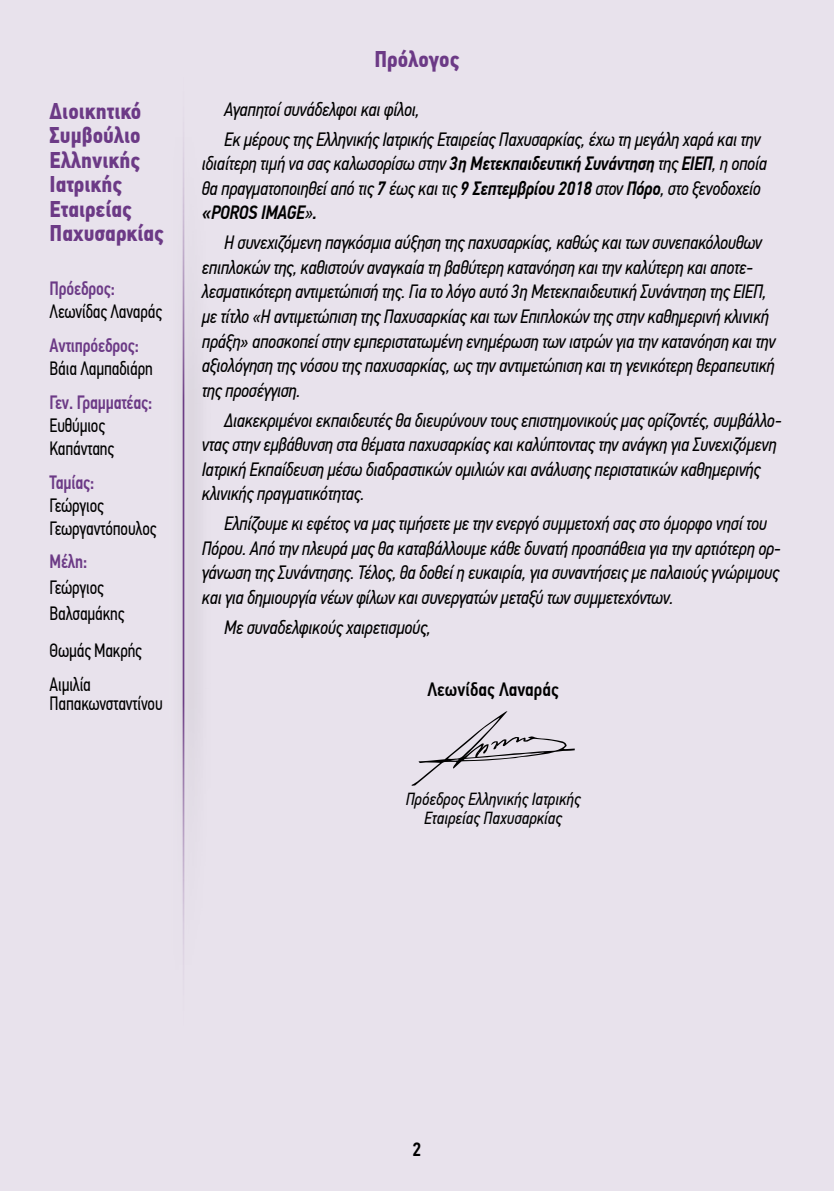
<style>
.page{position:relative;width:834px;height:1191px;background:#fff}
.page>*{position:absolute;margin:0;border:0;box-sizing:border-box;transform-origin:0 0}
.t1{font:700 22.75px/24.5px "PF Din Text Cond Pro";color:#6c3a86}
.t2{font:italic 19.25px/24.5px "PF Din Text Cond Pro";letter-spacing:-.015em;color:#000}
.t3{font:19.25px/23.1px "PF Din Text Cond Pro";letter-spacing:-.01em;color:#000;scale:.9 1}
.t4{font:500 19.25px "PF Din Text Cond Pro";letter-spacing:-.01em;color:#6c3a86;scale:.9 1}
.t5{font:500 19.25px "PF Din Text Cond Pro";color:#000}
.t6{font:italic 17.5px/19.2px "PF Din Text Cond Pro";color:#000;text-align:center}
.s1{font-weight:500}
</style>
<div class="page">
<div style="left:0;top:0;width:833px;height:1191px;background:#e8e2ec"></div>
<svg style="left:411px;top:711px;width:163px;height:74px"></svg>
<p class="t1" style="left:50px;top:99px;width:116px">Διοικητικό<br>Συμβούλιο<br>Ελληνικής<br>Ιατρικής<br>Εταιρείας<br>Παχυσαρκίας</p>
<p class="t4" style="left:50px;top:277px;width:74px">Πρόεδρος:</p>
<p class="t3" style="left:50px;top:300px;width:126px">Λεωνίδας Λαναράς</p>
<p class="t4" style="left:50px;top:334px;width:101px">Αντιπρόεδρος:</p>
<p class="t3" style="left:50px;top:357px;width:116px">Βάια Λαμπαδιάρη</p>
<p class="t4" style="left:50px;top:390px;width:115px">Γεν. Γραμματέας:</p>
<p class="t3" style="left:50px;top:414px;width:73px">Ευθύμιος<br>Καπάνταης</p>
<p class="t4" style="left:50px;top:470px;width:51px">Ταμίας:</p>
<p class="t3" style="left:50px;top:493px;width:120px">Γεώργιος<br>Γεωργαντόπουλος</p>
<p class="t4" style="left:50px;top:549px;width:43px">Μέλη:</p>
<p class="t3" style="left:50px;top:574px;width:84px;line-height:26.2px">Γεώργιος<br>Βαλσαμάκης</p>
<p class="t3" style="left:50px;top:633px;width:104px;line-height:34.5px">Θωμάς Μακρής<br>Αιμιλία</p>
<p class="t3" style="left:50px;top:692px;width:127px">Παπακωνσταντίνου</p>
<p class="t1" style="left:374px;top:47px;width:87px">Πρόλογος</p>
<p class="t2" style="left:224px;top:94px;width:537px;line-height:30.1px">Αγαπητοί συνάδελφοι και φίλοι,<br>Εκ μέρους της Ελληνικής Ιατρικής Εταιρείας Παχυσαρκίας, έχω τη μεγάλη χαρά και την</p>
<p class="t2" style="left:202px;top:152px;width:566px">ιδιαίτερη τιμή να σας καλωσορίσω στην <span class="s1">3η Μετεκπαιδευτική Συνάντηση</span> της <span class="s1">ΕΙΕΠ</span>, η οποία θα πραγματοποιηθεί από τις <span class="s1">7</span> έως και τις <span class="s1">9 Σεπτεμβρίου 2018</span> στον <span class="s1">Πόρο</span>, στο ξενοδοχείο <span class="s1">«POROS IMAGE</span>»<span class="s1">.</span></p>
<p class="t2" style="left:202px;top:231px;width:575px;text-indent:22px">Η συνεχιζόμενη παγκόσμια αύξηση της παχυσαρκίας, καθώς και των συνεπακόλουθων επιπλοκών της, καθιστούν αναγκαία τη βαθύτερη κατανόηση και την καλύτερη και αποτε&shy;λεσματικότερη αντιμετώπισή της. Για το λόγο αυτό 3η Μετεκπαιδευτική Συνάντηση της ΕΙΕΠ, με τίτλο «Η αντιμετώπιση της Παχυσαρκίας και των Επιπλοκών της στην καθημερινή κλινική πράξη» αποσκοπεί στην εμπεριστατωμένη ενημέρωση των ιατρών για την κατανόηση και την αξιολόγηση της νόσου της παχυσαρκίας, ως την αντιμετώπιση και τη γενικότερη θεραπευτική της προσέγγιση.</p>
<p class="t2" style="left:202px;top:408px;width:581px;text-indent:22px">Διακεκριμένοι εκπαιδευτές θα διευρύνουν τους επιστημονικούς μας ορίζοντές, συμβάλλο&shy;ντας στην εμβάθυνση στα θέματα παχυσαρκίας και καλύπτοντας την ανάγκη για Συνεχιζόμενη Ιατρική Εκπαίδευση μέσω διαδραστικών ομιλιών και ανάλυσης περιστατικών καθημερινής κλινικής πραγματικότητας.</p>
<p class="t2" style="left:202px;top:511px;width:580px;text-indent:22px">Ελπίζουμε κι εφέτος να μας τιμήσετε με την ενεργό συμμετοχή σας στο όμορφο νησί του Πόρου. Από την πλευρά μας θα καταβάλλουμε κάθε δυνατή προσπάθεια για την αρτιότερη ορ&shy;γάνωση της Συνάντησης. Τέλος, θα δοθεί η ευκαιρία, για συναντήσεις με παλαιούς γνώριμους και για δημιουργία νέων φίλων και συνεργατών μεταξύ των συμμετεχόντων.</p>
<p class="t2" style="left:224px;top:615px;width:208px">Με συναδελφικούς χαιρετισμούς,</p>
<p class="t5" style="left:427px;top:678px;width:133px">Λεωνίδας Λαναράς</p>
<p class="t6" style="left:405px;top:789px;width:176px">Πρόεδρος Ελληνικής Ιατρικής<br>Εταιρείας Παχυσαρκίας</p>
<p class="t5" style="left:412px;top:1137px;width:10px">2</p>
</div>
